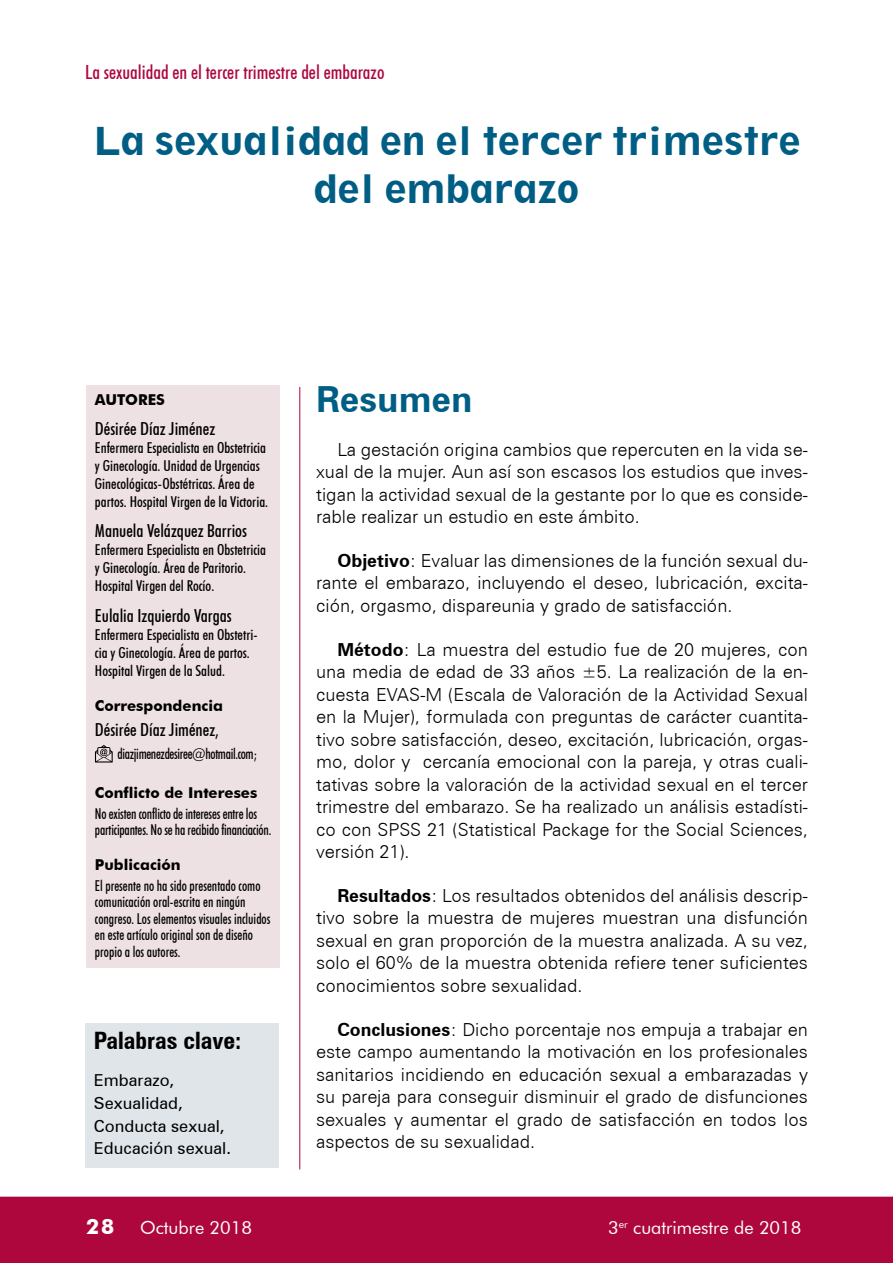
<style>
.page{position:relative;width:893px;height:1263px;background:#fff}
.page>*{position:absolute;margin:0;border:0;box-sizing:border-box;transform-origin:0 0}
.t1{font:800 36px/48px "Geometric 212 BT";color:#005e85;text-align:center}
.t2{font:700 36px "Zurich BT";color:#005e85}
.t3{font:700 condensed 24px "Zurich BT";color:#000}
.t4{font:500 condensed 19.5px "Futura BT";color:#ad073d}
.t5{font:300 18px/22.5px "Zurich BT";color:#000;text-align:justify}
.t6{font:500 condensed 18px "Futura BT";color:#000}
.t7{font:18px "Futura BT";color:#fff}
.t8{font:16.5px/22.5px "Zurich BT";color:#000}
.t9{font:500 condensed 15px/18px "Futura BT";color:#000}
.t10{font:500 condensed 15px/16.5px "Futura BT";color:#000;scale:.9 1}
.t11{font:700 15px "Futura BT";color:#000}
.t12{font:500 condensed 15px "Futura BT";letter-spacing:-.025em;color:#000;scale:.9 1}
.s1{font-weight:700}
.s2{font-weight:700;font-size:21px}
</style>
<div class="page">
<div style="left:0;top:1197px;width:892px;height:66px;background:#ad073d"></div>
<svg style="left:892px;top:1197px;width:1px;height:66px"></svg>
<hr style="left:299px;top:387px;width:1px;height:782px;background:#ad073d">
<div style="left:86px;top:385px;width:194px;height:583px;background:#eee1e3"></div>
<svg style="left:95px;top:745px;width:18px;height:17px"></svg>
<div style="left:85px;top:1023px;width:194px;height:144px;background:#e0e5e9"></div>
<p class="t4" style="left:85px;top:60px;width:301px">La sexualidad en el tercer trimestre del embarazo</p>
<h1 class="t1" style="left:93px;top:117px;width:709px">La sexualidad en el tercer trimestre del embarazo</h1>
<p class="t11" style="left:95px;top:391px;width:71px">Autores</p>
<p class="t6" style="left:95px;top:418px;width:122px">Désirée Díaz Jiménez</p>
<p class="t9" style="left:95px;top:439px;width:175px">Enfermera Especialista en Obstetricia y Ginecología. Unidad de Urgencias Ginecológicas-Obstétricas. Área de partos. Hospital Virgen de la Victoria.</p>
<p class="t6" style="left:95px;top:520px;width:154px">Manuela Velázquez Barrios</p>
<p class="t9" style="left:95px;top:541px;width:173px">Enfermera Especialista en Obstetricia y Ginecología. Área de Paritorio.<br>Hospital Virgen del Rocío.</p>
<p class="t6" style="left:95px;top:604px;width:138px">Eulalia Izquierdo Vargas</p>
<p class="t9" style="left:95px;top:625px;width:164px">Enfermera Especialista en Obstetri&shy;cia y Ginecología. Área de partos.<br>Hospital Virgen de la Salud.</p>
<p class="t11" style="left:95px;top:696px;width:129px">Correspondencia</p>
<p class="t6" style="left:95px;top:719px;width:125px">Désirée Díaz Jiménez,</p>
<p class="t12" style="left:118px;top:744px;width:156px">diazjimenezdesiree@hotmail.com;</p>
<p class="t11" style="left:95px;top:783px;width:164px">Conflicto de Intereses</p>
<p class="t10" style="left:95px;top:805px;width:198px">No existen conflicto de intereses entre los participantes. No se ha recibido financiación.</p>
<p class="t11" style="left:95px;top:856px;width:87px">Publicación</p>
<p class="t10" style="left:95px;top:877px;width:197px">El presente no ha sido presentado como comunicación oral-escrita en ningún congreso. Los elementos visuales incluidos en este artículo original son de diseño propio a los autores.</p>
<h2 class="t3" style="left:94px;top:1026px;width:149px">Palabras clave:</h2>
<p class="t8" style="left:94px;top:1069px;width:139px">Embarazo,<br>Sexualidad,<br>Conducta sexual,<br>Educación sexual.</p>
<h1 class="t2" style="left:316px;top:377px;width:158px">Resumen</h1>
<p class="t5" style="left:316px;top:438px;width:493px;text-indent:21px">La gestación origina cambios que repercuten en la vida se&shy;xual de la mujer. Aun así son escasos los estudios que inves&shy;tigan la actividad sexual de la gestante por lo que es conside&shy;rable realizar un estudio en este ámbito.</p>
<p class="t5" style="left:316px;top:549px;width:493px;text-indent:21px"><span class="s1">Objetivo</span>: Evaluar las dimensiones de la función sexual du&shy;rante el embarazo, incluyendo el deseo, lubricación, excita&shy;ción, orgasmo, dispareunia y grado de satisfacción.</p>
<p class="t5" style="left:316px;top:638px;width:493px;text-indent:21px"><span class="s1">Método</span>: La muestra del estudio fue de 20 mujeres, con una media de edad de 33 años ±5. La realización de la en&shy;cuesta EVAS-M (Escala de Valoración de la Actividad Sexual en la Mujer), formulada con preguntas de carácter cuantita&shy;tivo sobre satisfacción, deseo, excitación, lubricación, orgas&shy;mo, dolor y cercanía emocional con la pareja, y otras cuali&shy;tativas sobre la valoración de la actividad sexual en el tercer trimestre del embarazo. Se ha realizado un análisis estadísti&shy;co con SPSS 21 (Statistical Package for the Social Sciences, versión 21).</p>
<p class="t5" style="left:316px;top:884px;width:493px;text-indent:21px"><span class="s1">Resultados</span>: Los resultados obtenidos del análisis descrip&shy;tivo sobre la muestra de mujeres muestran una disfunción sexual en gran proporción de la muestra analizada. A su vez, solo el 60% de la muestra obtenida refiere tener suficientes conocimientos sobre sexualidad.</p>
<p class="t5" style="left:316px;top:1018px;width:493px;text-indent:21px"><span class="s1">Conclusiones</span>: Dicho porcentaje nos empuja a trabajar en este campo aumentando la motivación en los profesionales sanitarios incidiendo en educación sexual a embarazadas y su pareja para conseguir disminuir el grado de disfunciones sexuales y aumentar el grado de satisfacción en todos los aspectos de su sexualidad.</p>
<p class="t7" style="left:86px;top:1217px;width:167px"><span class="s2">28</span> Octubre 2018</p>
<p class="t7" style="left:608px;top:1217px;width:195px">3<sup>er</sup> cuatrimestre de 2018</p>
</div>
